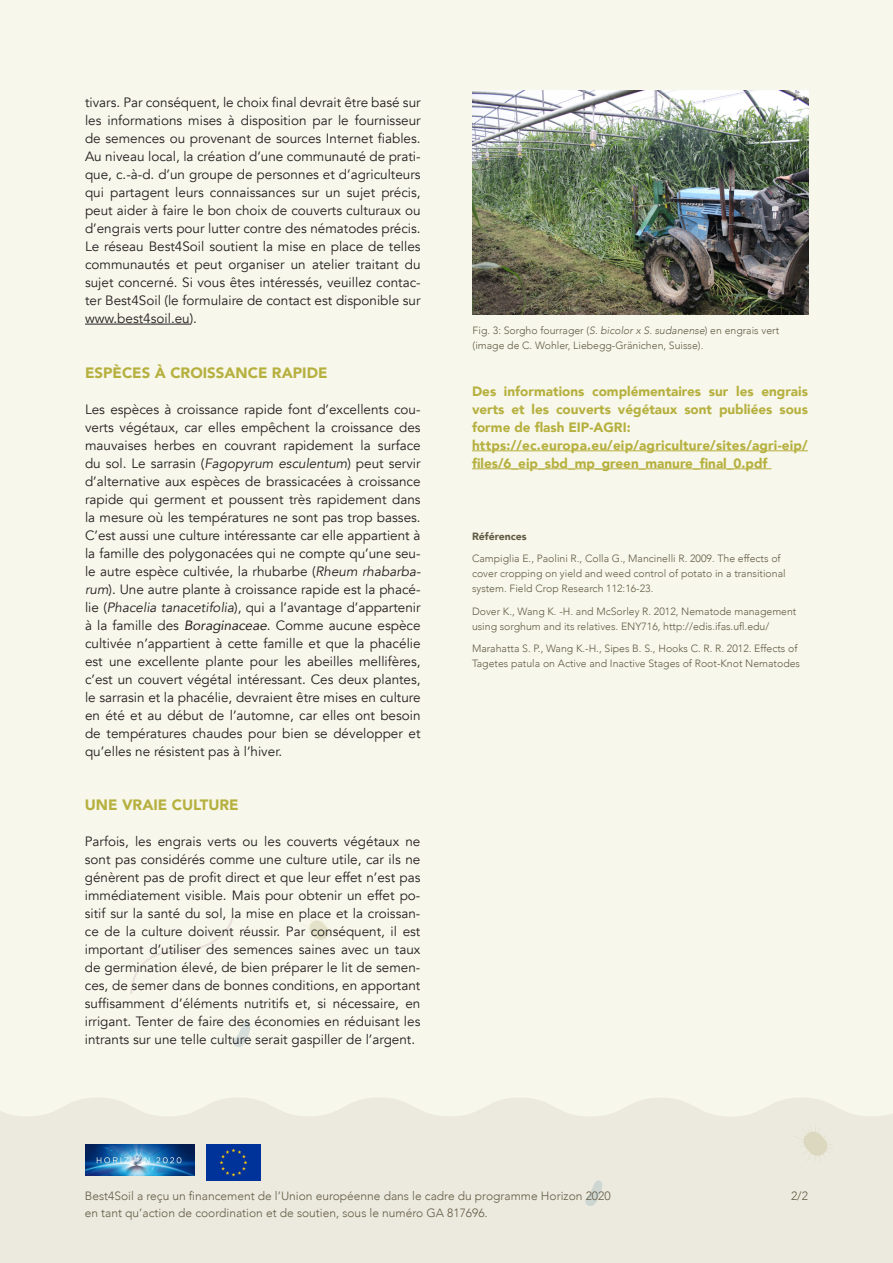
<style>
.page{position:relative;width:893px;height:1263px;background:#fff}
.page>*{position:absolute;margin:0;border:0;box-sizing:border-box;transform-origin:0 0}
.t1{font:900 15px "Avenir";color:#b6b03f}
.t2{font:13.5px/18px "Avenir";color:#231f20;text-align:justify}
.t3{font:900 13.5px/18px "Avenir";color:#b6b03f;text-align:justify}
.t4{font:300 12px "Avenir";color:#645c46}
.t5{font:300 10.5px/15px "Avenir";color:#635c45}
.t6{font:900 10.5px "Avenir";color:#635c45}
.s1{font-style:italic}
</style>
<div class="page">
<div style="left:0;top:200px;width:893px;height:897px;background:#f7f7eb"></div>
<div style="left:0;top:1097px;width:893px;height:166px;background:#eceade"></div>
<svg style="left:794px;top:1124px;width:39px;height:39px;background:#e6e4d4"></svg>
<div style="left:130px;top:914px;width:104px;height:80px;background:#f7f7eb"></div>
<svg style="left:585px;top:1180px;width:19px;height:27px"></svg>
<svg style="left:302px;top:914px;width:31px;height:31px"></svg>
<svg style="left:234px;top:1021px;width:18px;height:27px"></svg>
<div style="left:0;top:0;width:893px;height:200px;background:#f7f7eb"></div>
<img style="left:85px;top:1144px;width:109px;height:31px">
<img style="left:207px;top:1144px;width:53px;height:36px">
<hr style="left:472px;top:450px;width:336px;height:1px;background:#b6b03f">
<hr style="left:472px;top:468px;width:299px;height:1px;background:#b6b03f">
<img style="left:472px;top:90px;width:337px;height:225px">
<hr style="left:85px;top:324px;width:105px;height:1px;background:#231f20">
<p class="t2" style="left:85px;top:94px;width:337px">tivars. Par conséquent, le choix final devrait être basé sur les informations mises à disposition par le fournisseur de semences ou provenant de sources Internet fiables.<br>Au niveau local, la création d’une communauté de prati&shy;que, c.-à-d. d’un groupe de personnes et d’agriculteurs qui partagent leurs connaissances sur un sujet précis, peut aider à faire le bon choix de couverts culturaux ou d’engrais verts pour lutter contre des nématodes précis.<br>Le réseau Best4Soil soutient la mise en place de telles communautés et peut organiser un atelier traitant du sujet concerné. Si vous êtes intéressés, veuillez contac&shy;ter Best4Soil (le formulaire de contact est disponible sur www.best4soil.eu).</p>
<p class="t1" style="left:85px;top:360px;width:244px">ESPÈCES À CROISSANCE RAPIDE</p>
<p class="t2" style="left:85px;top:400px;width:337px">Les espèces à croissance rapide font d’excellents cou&shy;verts végétaux, car elles empêchent la croissance des mauvaises herbes en couvrant rapidement la surface du sol. Le sarrasin (<span class="s1">Fagopyrum esculentum</span>) peut servir d’alternative aux espèces de brassicacées à croissance rapide qui germent et poussent très rapidement dans la mesure où les températures ne sont pas trop basses.<br>C’est aussi une culture intéressante car elle appartient à la famille des polygonacées qui ne compte qu’une seu&shy;le autre espèce cultivée, la rhubarbe (<span class="s1">Rheum rhabarba&shy;rum</span>). Une autre plante à croissance rapide est la phacé&shy;lie (<span class="s1">Phacelia tanacetifolia</span>), qui a l’avantage d’appartenir à la famille des <span class="s1">Boraginaceae</span>. Comme aucune espèce cultivée n’appartient à cette famille et que la phacélie est une excellente plante pour les abeilles mellifères, c’est un couvert végétal intéressant. Ces deux plantes, le sarrasin et la phacélie, devraient être mises en culture en été et au début de l’automne, car elles ont besoin de températures chaudes pour bien se développer et qu’elles ne résistent pas à l’hiver.</p>
<p class="t1" style="left:85px;top:792px;width:155px">UNE VRAIE CULTURE</p>
<p class="t2" style="left:85px;top:833px;width:337px">Parfois, les engrais verts ou les couverts végétaux ne sont pas considérés comme une culture utile, car ils ne génèrent pas de profit direct et que leur effet n’est pas immédiatement visible. Mais pour obtenir un effet po&shy;sitif sur la santé du sol, la mise en place et la croissan&shy;ce de la culture doivent réussir. Par conséquent, il est important d’utiliser des semences saines avec un taux de germination élevé, de bien préparer le lit de semen&shy;ces, de semer dans de bonnes conditions, en apportant suffisamment d’éléments nutritifs et, si nécessaire, en irrigant. Tenter de faire des économies en réduisant les intrants sur une telle culture serait gaspiller de l’argent.</p>
<p class="t5" style="left:473px;top:323px;width:308px">Fig. 3: Sorgho fourrager (<span class="s1">S. bicolor x S. sudanense</span>) en engrais vert (image de C. Wohler, Liebegg-Gränichen, Suisse).</p>
<p class="t3" style="left:472px;top:382px;width:337px">Des informations complémentaires sur les engrais verts et les couverts végétaux sont publiées sous forme de flash EIP-AGRI:</p>
<p class="t3" style="left:472px;top:436px;width:337px">https://ec.europa.eu/eip/agriculture/sites/agri-eip/ files/6_eip_sbd_mp_green_manure_final_0.pdf</p>
<p class="t6" style="left:472px;top:527px;width:56px">Références</p>
<p class="t5" style="left:472px;top:551px;width:315px">Campiglia E., Paolini R., Colla G., Mancinelli R. 2009. The effects of cover cropping on yield and weed control of potato in a transitional system. Field Crop Research 112:16-23.</p>
<p class="t5" style="left:472px;top:604px;width:326px">Dover K., Wang K. -H. and McSorley R. 2012, Nematode management using sorghum and its relatives. ENY716, http://edis.ifas.ufl.edu/</p>
<p class="t5" style="left:472px;top:641px;width:330px">Marahatta S. P., Wang K.-H., Sipes B. S., Hooks C. R. R. 2012. Effects of<br>Tagetes patula on Active and Inactive Stages of Root-Knot Nematodes</p>
<p class="t4" style="left:85px;top:1189px;width:527px">Best4Soil a reçu un financement de l’Union européenne dans le cadre du programme Horizon 2020</p>
<p class="t4" style="left:85px;top:1205px;width:404px">en tant qu’action de coordination et de soutien, sous le numéro GA 817696.</p>
<p class="t4" style="left:791px;top:1189px;width:18px">2/2</p>
</div>
